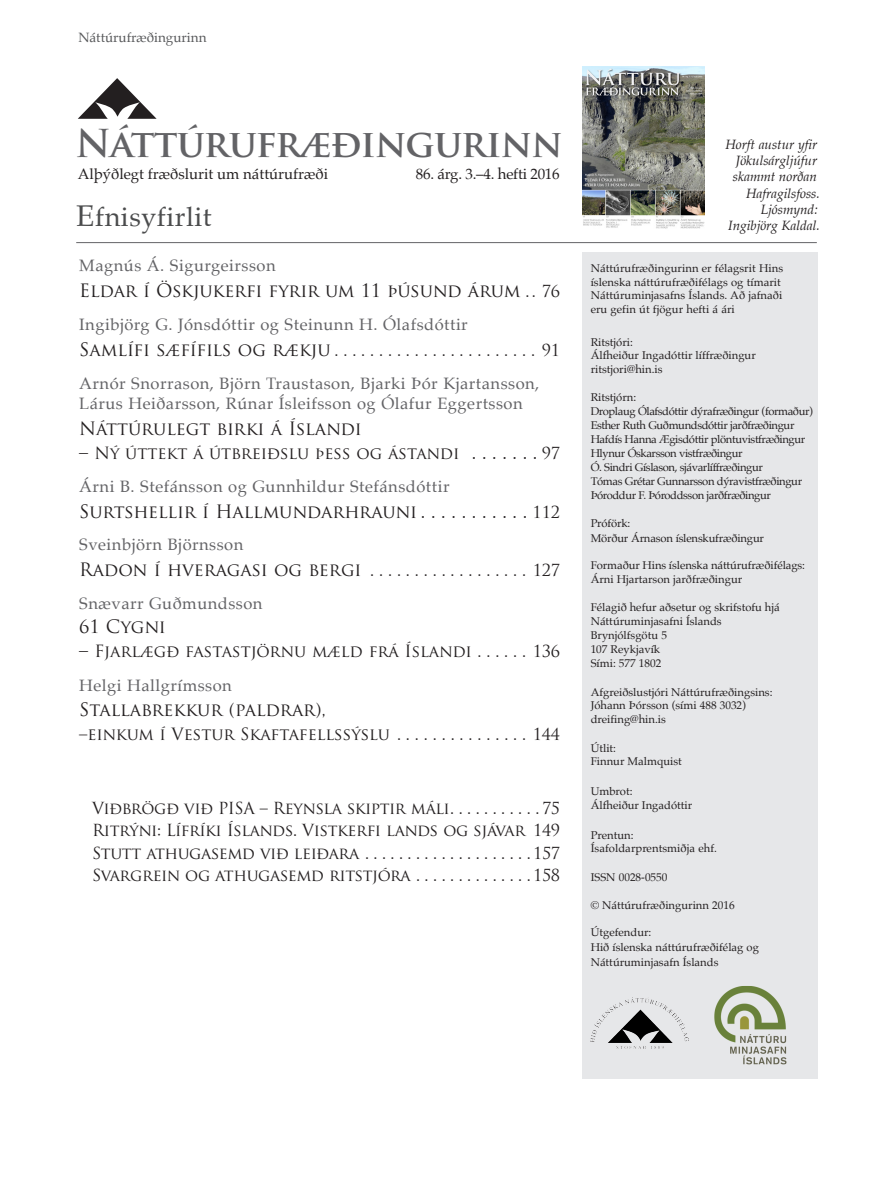
<style>
.page{position:relative;width:895px;height:1191px;background:#fff}
.page>*{position:absolute;margin:0;border:0;box-sizing:border-box;transform-origin:0 0}
.t1{font:700 37.5px "Trajan Pro";letter-spacing:-.025em;color:#636366}
.t2{font:27px "Palatino";letter-spacing:.02em;color:#4b4c4d}
.t3{font:18px "Trajan Pro";letter-spacing:-.005em;color:#231f20}
.t4{font:16.5px/19.8px "Palatino";letter-spacing:.03em;color:#636366}
.t5{font:16.5px "Trajan Pro";letter-spacing:-.005em;color:#231f20}
.t6{font:16.2px/22.4px "Trajan Pro";letter-spacing:-.025em;color:#231f20;text-align:justify}
.t7{font:15px "Palatino";color:#231f20}
.t8{font:italic 13.5px/16.2px "Palatino";letter-spacing:-.005em;color:#231f20;text-align:right}
.t9{font:13.5px "Palatino";color:#57585a}
.t10{font:11.25px/13.5px "Palatino";color:#231f20}
.t11{font:11.25px/14.1px "Palatino";letter-spacing:-.035em;color:#231f20}
.s1{font-size:30px}
.s2{font-size:16.2px}
.s3{font-size:18px}
</style>
<div class="page">
<svg style="left:78px;top:78px;width:78px;height:41px"></svg>
<hr style="left:76px;top:242px;width:740px;height:1px;background:#636366">
<img style="left:582px;top:67px;width:121px;height:162px">
<div style="left:581px;top:252px;width:236px;height:827px;background:#e6e7e9"></div>
<img style="left:590px;top:997px;width:98px;height:52px">
<img style="left:714px;top:986px;width:73px;height:79px">
<p class="t9" style="left:78px;top:31px;width:130px">Náttúrufræðingurinn</p>
<h1 class="t1" style="left:75px;top:120px;width:489px">Náttúrufræðingurinn</h1>
<h3 class="t7" style="left:78px;top:167px;width:252px">Alþýðlegt fræðslurit um náttúrufræði</h3>
<h3 class="t7" style="left:415px;top:167px;width:145px">86. árg. 3.–4. hefti 2016</h3>
<h2 class="t2" style="left:76px;top:204px;width:137px"><span class="s1">E</span>fnisyfirlit</h2>
<h3 class="t4" style="left:79px;top:257px;width:198px">Magnús Á. Sigurgeirsson</h3>
<h3 class="t3" style="left:79px;top:279px;width:482px">Eldar í Öskjukerfi fyrir um 11 þúsund árum <span class="s2">.. 76</span></h3>
<h3 class="t4" style="left:79px;top:316px;width:390px">Ingibjörg G. Jónsdóttir og Steinunn H. Ólafsdóttir</h3>
<h3 class="t6" style="left:79px;top:339px;width:482px"><span class="s3">Samlífi sæfífils og rækju</span>....................... 91</h3>
<h3 class="t4" style="left:79px;top:375px;width:461px">Arnór Snorrason, Björn Traustason, Bjarki Þór Kjartansson,<br>Lárus Heiðarsson, Rúnar Ísleifsson og Ólafur Eggertsson</h3>
<h3 class="t3" style="left:79px;top:417px;width:284px">Náttúrulegt birki á Íslandi</h3>
<h3 class="t5" style="left:79px;top:442px;width:482px"><span class="s3">–</span> Ný úttekt á útbreiðslu þess og ástandi <span class="s3">. . . . . . .</span> <span class="s2">97</span></h3>
<h3 class="t4" style="left:79px;top:478px;width:371px">Árni B. Stefánsson og Gunnhildur Stefánsdóttir</h3>
<h3 class="t3" style="left:79px;top:500px;width:482px">Surtshellir í Hallmundarhrauni . . . . . . . . . . . <span class="s2">112</span></h3>
<h3 class="t4" style="left:79px;top:535px;width:166px">Sveinbjörn Björnsson</h3>
<h3 class="t3" style="left:79px;top:558px;width:482px">Radon í hveragasi og bergi <span class="s2">. . . . . . . . . . . . . . . . . . 127</span></h3>
<h3 class="t4" style="left:79px;top:595px;width:185px">Snævarr Guðmundsson</h3>
<h3 class="t3" style="left:79px;top:615px;width:88px">61 Cygni</h3>
<h3 class="t5" style="left:79px;top:641px;width:482px"><span class="s3">–</span> Fjarlægð fastastjörnu mæld frá Íslandi <span class="s2">. . . . . . 136</span></h3>
<h3 class="t4" style="left:79px;top:676px;width:154px">Helgi Hallgrímsson</h3>
<h3 class="t3" style="left:79px;top:698px;width:248px">Stallabrekkur (paldrar),</h3>
<h3 class="t5" style="left:79px;top:724px;width:482px">–einkum í Vestur Skaftafellssýslu <span class="s2">. . . . . . . . . . . . . . . 144</span></h3>
<h3 class="t6" style="left:92px;top:797px;width:469px">Viðbrögð við PISA – Reynsla skiptir máli. . . . . . . . . . . 75<br>Ritrýni: Lífríki Íslands. Vistkerfi lands og sjávar 149<br>Stutt athugasemd við leiðara . . . . . . . . . . . . . . . . . . . . 157<br>Svargrein og athugasemd ritstjóra . . . . . . . . . . . . . . 158</h3>
<p class="t8" style="left:725px;top:137px;width:96px">Horft austur yfir<br>Jökulsárgljúfur skammt norðan<br>Hafragilsfoss.<br>Ljósmynd:<br>Ingibjörg Kaldal.</p>
<p class="t10" style="left:590px;top:263px;width:194px">Náttúrufræðingurinn er félagsrit Hins íslenska náttúrufræðifélags og tímarit Náttúruminjasafns Íslands. Að jafnaði eru gefin út fjögur hefti á ári</p>
<p class="t10" style="left:590px;top:336px;width:167px">Ritstjóri:<br>Álfheiður Ingadóttir líffræðingur ritstjori@hin.is</p>
<p class="t11" style="left:590px;top:390px;width:224px">Ritstjórn:<br>Droplaug Ólafsdóttir dýrafræðingur (formaður)<br>Esther Ruth Guðmundsdóttir jarðfræðingur Hafdís Hanna Ægisdóttir plöntuvistfræðingur Hlynur Óskarsson vistfræðingur<br>Ó. Sindri Gíslason, sjávarlíffræðingur<br>Tómas Grétar Gunnarsson dýravistfræðingur Þóroddur F. Þóroddsson jarðfræðingur</p>
<p class="t10" style="left:590px;top:517px;width:175px;line-height:14.1px">Próförk:<br>Mörður Árnason íslenskufræðingur</p>
<p class="t10" style="left:590px;top:559px;width:216px;line-height:14.1px">Formaður Hins íslenska náttúrufræðifélags:<br>Árni Hjartarson jarðfræðingur</p>
<p class="t10" style="left:590px;top:601px;width:190px;line-height:14.1px">Félagið hefur aðsetur og skrifstofu hjá<br>Náttúruminjasafni Íslands<br>Brynjólfsgötu 5<br>107 Reykjavík<br>Sími: 577 1802</p>
<p class="t10" style="left:590px;top:686px;width:183px">Afgreiðslustjóri Náttúrufræðingsins:<br>Jóhann Þórsson (sími 488 3032) dreifing@hin.is</p>
<p class="t10" style="left:590px;top:742px;width:93px">Útlit:<br>Finnur Malmquist</p>
<p class="t10" style="left:590px;top:786px;width:103px">Umbrot:<br>Álfheiður Ingadóttir</p>
<p class="t10" style="left:590px;top:829px;width:128px">Prentun:<br>Ísafoldarprentsmiðja ehf.</p>
<p class="t10" style="left:590px;top:871px;width:78px">ISSN 0028-0550</p>
<p class="t10" style="left:590px;top:900px;width:145px">© Náttúrufræðingurinn 2016</p>
<p class="t10" style="left:590px;top:926px;width:170px;line-height:15px">Útgefendur:<br>Hið íslenska náttúrufræðifélag og<br>Náttúruminjasafn Íslands</p>
</div>
